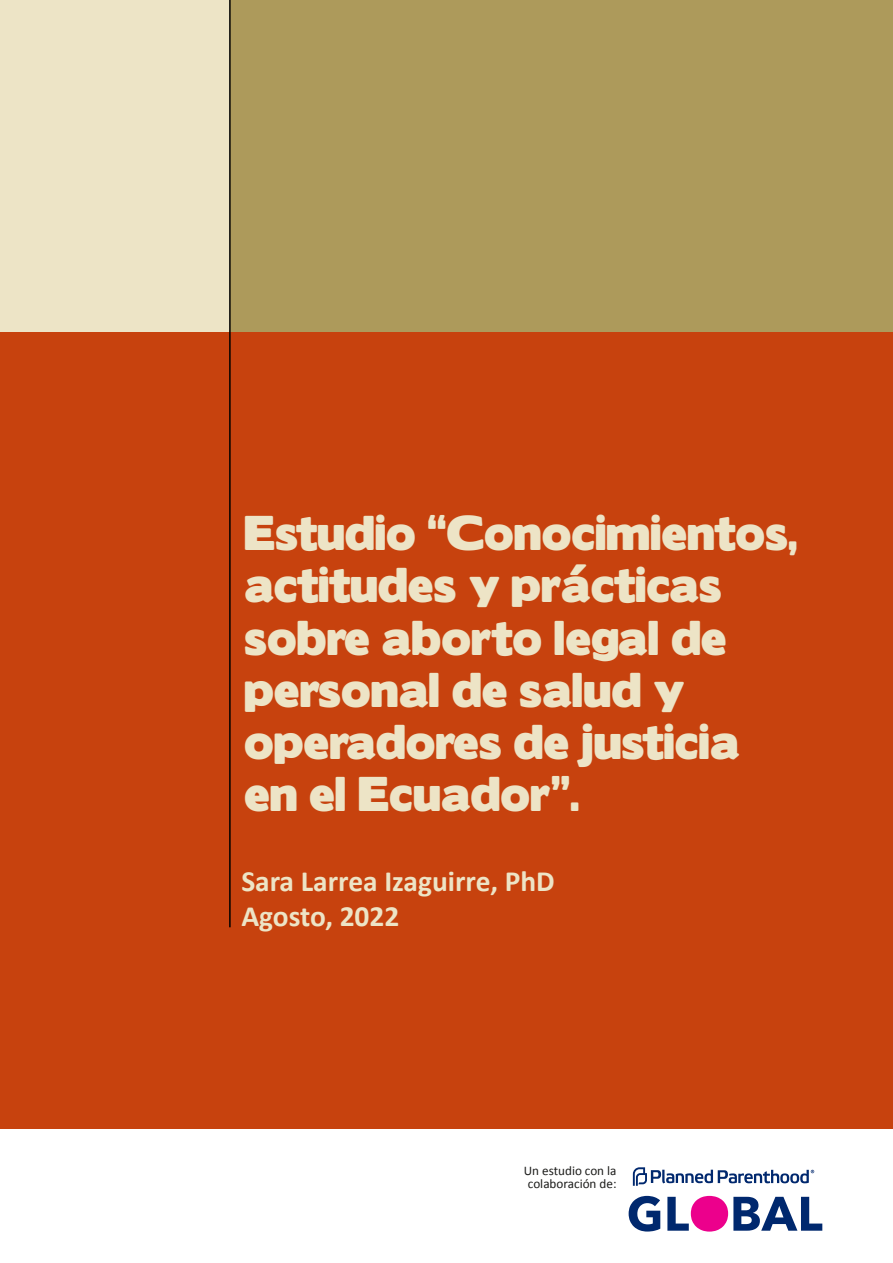
<style>
.page{position:relative;width:893px;height:1263px;background:#fff}
.page>*{position:absolute;margin:0;border:0;box-sizing:border-box;transform-origin:0 0}
.t1{font:43.5px/52.2px "Boris Black Bloxx";color:#ede4c6}
.t2{font:700 29.4px/35.2px "Calibri";color:#ede4c6}
.t3{font:13.2px/12.8px "Calibri";color:#1d1d1b;text-align:center}
</style>
<div class="page">
<hr style="left:892px;top:0;width:1px;height:1263px;background:#fef9f0">
<div style="left:0;top:0;width:893px;height:1128px;background:#c7420e"></div>
<div style="left:0;top:0;width:893px;height:331px;background:#ad9a5b"></div>
<div style="left:0;top:0;width:229px;height:331px;background:#ede4c6"></div>
<hr style="left:229px;top:0;width:2px;height:927px;background:#000">
<svg style="left:633px;top:1167px;width:181px;height:19px"></svg>
<svg style="left:629px;top:1196px;width:31px;height:35px"></svg>
<svg style="left:667px;top:1196px;width:155px;height:35px"></svg>
<p class="t1" style="left:244px;top:508px;width:555px">Estudio “Conocimientos, actitudes y prácticas sobre aborto legal de personal de salud y operadores de justicia en el Ecuador”.</p>
<p class="t2" style="left:241px;top:863px;width:315px">Sara Larrea Izaguirre, PhD<br>Agosto, 2022</p>
<p class="t3" style="left:524px;top:1163px;width:94px">Un estudio con la colaboración de:</p>
</div>
